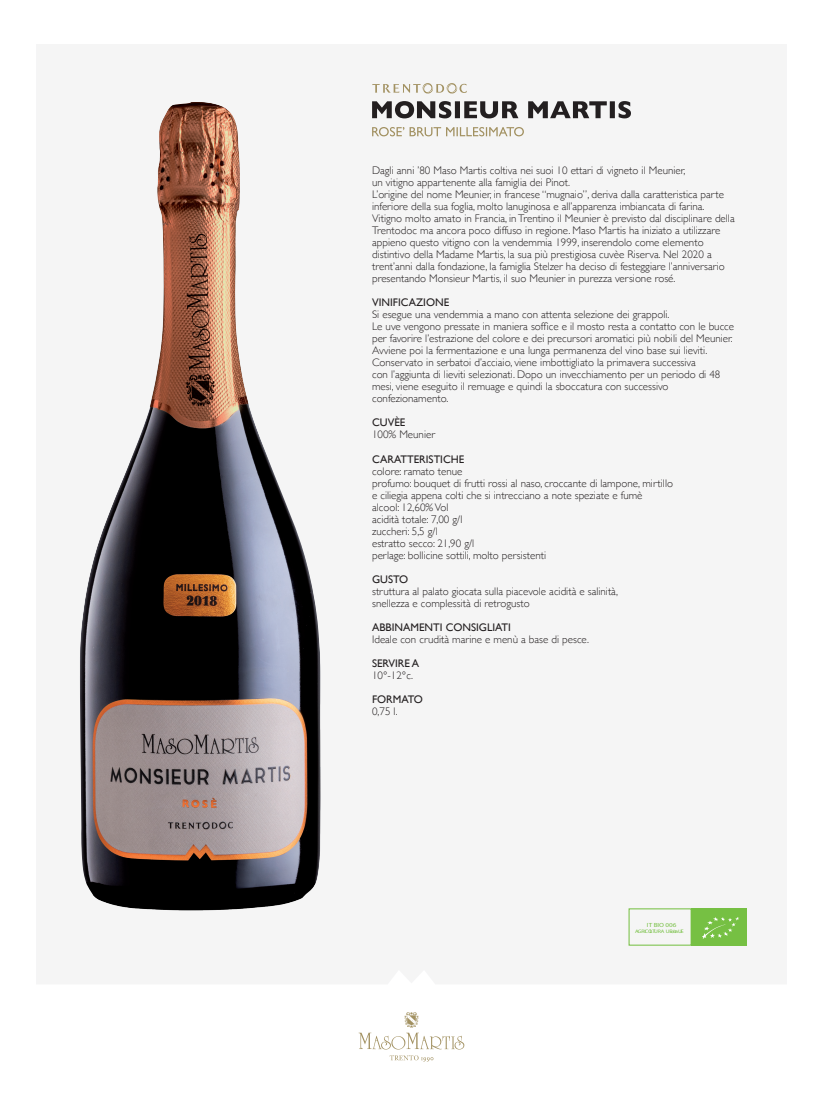
<style>
.page{position:relative;width:823px;height:1098px;background:#fff}
.page>*{position:absolute;margin:0;border:0;box-sizing:border-box;transform-origin:0 0}
.t1{font:300 11px "Gill Sans";color:#231f20}
.t2{font:11px "Gill Sans";color:#231f20}
.t3{font:6px "Myriad Pro";color:#76c043;scale:1.18 1}
.t4{font:5px "Myriad Pro";color:#76c043;scale:1.18 1}
</style>
<div class="page">
<svg style="left:358px;top:1012px;width:106px;height:49px"></svg>
<svg style="left:372px;top:83px;width:94px;height:11px"></svg>
<svg style="left:372px;top:101px;width:258px;height:17px"></svg>
<div style="left:690px;top:908px;width:56px;height:37px;background:#76c043"></div>
<svg style="left:702px;top:917px;width:36px;height:21px"></svg>
<img style="left:80px;top:102px;width:241px;height:809px">
<svg style="left:372px;top:127px;width:151px;height:9px"></svg>
<p class="t1" style="left:372px;top:162px;width:314px">Dagli anni ’80 Maso Martis coltiva nei suoi 10 ettari di vigneto il Meunier,</p>
<p class="t1" style="left:372px;top:174px;width:199px">un vitigno appartenente alla famiglia dei Pinot.</p>
<p class="t1" style="left:372px;top:186px;width:353px">L’origine del nome Meunier, in francese “mugnaio”, deriva dalla caratteristica parte</p>
<p class="t1" style="left:372px;top:198px;width:334px">inferiore della sua foglia, molto lanuginosa e all’apparenza imbiancata di farina.</p>
<p class="t1" style="left:372px;top:210px;width:364px">Vitigno molto amato in Francia, in Trentino il Meunier è previsto dal disciplinare della</p>
<p class="t1" style="left:372px;top:222px;width:349px">Trentodoc ma ancora poco diffuso in regione. Maso Martis ha iniziato a utilizzare</p>
<p class="t1" style="left:372px;top:234px;width:333px">appieno questo vitigno con la vendemmia 1999, inserendolo come elemento</p>
<p class="t1" style="left:372px;top:246px;width:341px">distintivo della Madame Martis, la sua più prestigiosa cuvèe Riserva. Nel 2020 a</p>
<p class="t1" style="left:372px;top:258px;width:354px">trent’anni dalla fondazione, la famiglia Stelzer ha deciso di festeggiare l’anniversario</p>
<p class="t1" style="left:372px;top:270px;width:305px">presentando Monsieur Martis, il suo Meunier in purezza versione rosé.</p>
<p class="t2" style="left:372px;top:296px;width:79px">VINIFICAZIONE</p>
<p class="t1" style="left:372px;top:306px;width:299px">Si esegue una vendemmia a mano con attenta selezione dei grappoli.</p>
<p class="t1" style="left:372px;top:318px;width:363px">Le uve vengono pressate in maniera soffice e il mosto resta a contatto con le bucce</p>
<p class="t1" style="left:372px;top:330px;width:362px">per favorire l’estrazione del colore e dei precursori aromatici più nobili del Meunier.</p>
<p class="t1" style="left:372px;top:342px;width:336px">Avviene poi la fermentazione e una lunga permanenza del vino base sui lieviti.</p>
<p class="t1" style="left:372px;top:354px;width:325px">Conservato in serbatoi d’acciaio, viene imbottigliato la primavera successiva</p>
<p class="t1" style="left:372px;top:366px;width:349px">con l’aggiunta di lieviti selezionati. Dopo un invecchiamento per un periodo di 48</p>
<p class="t1" style="left:372px;top:378px;width:298px">mesi, viene eseguito il remuage e quindi la sboccatura con successivo</p>
<p class="t1" style="left:372px;top:390px;width:78px">confezionamento.</p>
<p class="t2" style="left:372px;top:416px;width:35px">CUVÈE</p>
<p class="t1" style="left:372px;top:426px;width:64px">100% Meunier</p>
<p class="t2" style="left:372px;top:452px;width:94px">CARATTERISTICHE</p>
<p class="t1" style="left:372px;top:462px;width:92px">colore: ramato tenue</p>
<p class="t1" style="left:372px;top:474px;width:302px">profumo: bouquet di frutti rossi al naso, croccante di lampone, mirtillo</p>
<p class="t1" style="left:372px;top:486px;width:272px">e ciliegia appena colti che si intrecciano a note speziate e fumè</p>
<p class="t1" style="left:372px;top:498px;width:78px">alcool: 12,60% Vol</p>
<p class="t1" style="left:372px;top:510px;width:92px">acidità totale: 7,00 g/l</p>
<p class="t1" style="left:372px;top:522px;width:67px">zuccheri: 5,5 g/l</p>
<p class="t1" style="left:372px;top:534px;width:104px">estratto secco: 21,90 g/l</p>
<p class="t1" style="left:372px;top:546px;width:175px">perlage: bollicine sottili, molto persistenti</p>
<p class="t2" style="left:372px;top:572px;width:37px">GUSTO</p>
<p class="t1" style="left:372px;top:582px;width:247px">struttura al palato giocata sulla piacevole acidità e salinità,</p>
<p class="t1" style="left:372px;top:594px;width:159px">snellezza e complessità di retrogusto</p>
<p class="t2" style="left:372px;top:620px;width:140px">ABBINAMENTI CONSIGLIATI</p>
<p class="t1" style="left:372px;top:630px;width:218px">Ideale con crudità marine e menù a base di pesce.</p>
<p class="t2" style="left:372px;top:656px;width:49px">SERVIRE A</p>
<p class="t1" style="left:372px;top:666px;width:43px">10°-12°c.</p>
<p class="t2" style="left:372px;top:692px;width:52px">FORMATO</p>
<p class="t1" style="left:372px;top:702px;width:27px">0,75 l.</p>
<p class="t3" style="left:646px;top:920px;width:26px">IT BIO 006</p>
<p class="t4" style="left:634px;top:927px;width:43px">AGRICOLTURA UE/nonUE</p>
</div>
